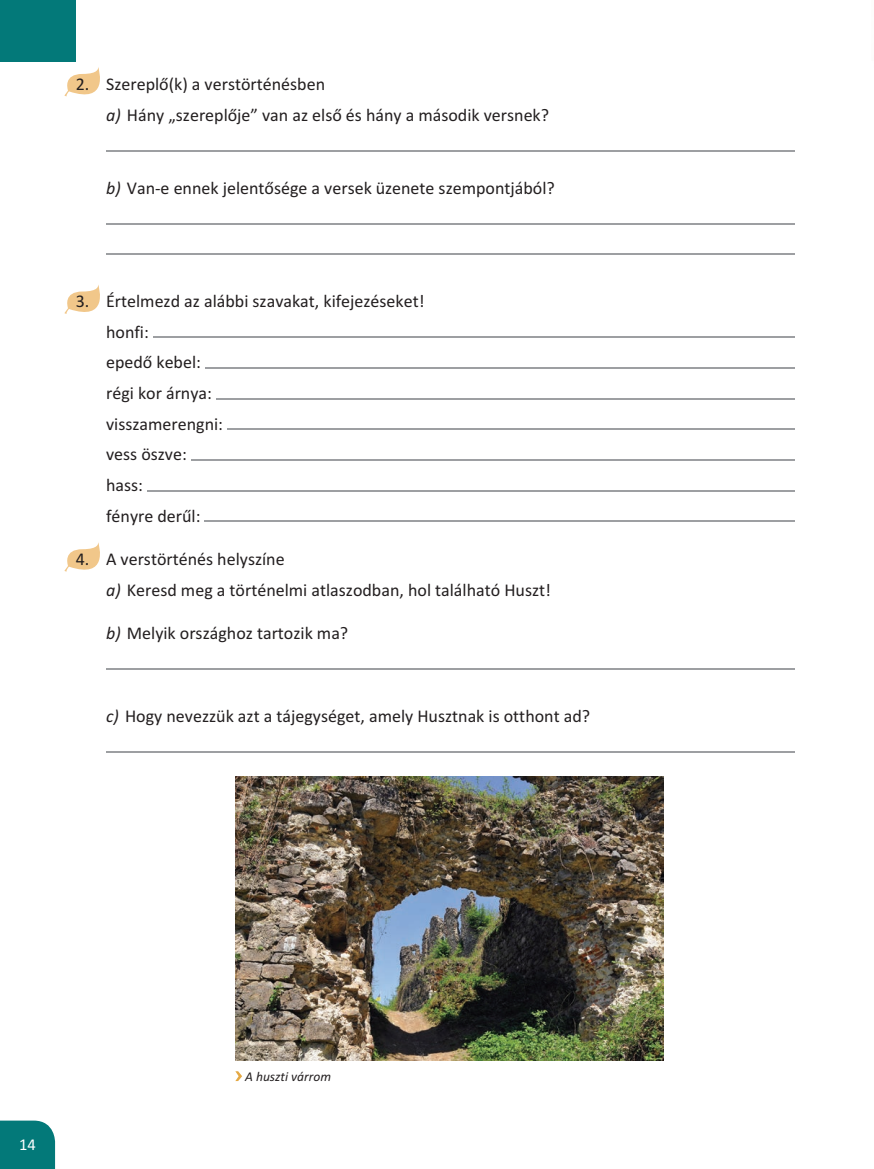
<style>
.page{position:relative;width:874px;height:1169px;background:#fff}
.page>*{position:absolute;margin:0;border:0;box-sizing:border-box;transform-origin:0 0}
.t1{font:18px/30.6px "Calibri";color:#231f20}
.t2{font:16.5px "Calibri";color:#fff}
.t3{font:italic 13.5px "Calibri";color:#231f20}
.s1{font-style:italic}
</style>
<div class="page">
<div style="left:0;top:0;width:76px;height:62px;background:#037979"></div>
<hr style="left:106px;top:150px;width:689px;height:1px;background:#9d9fa2">
<hr style="left:106px;top:223px;width:689px;height:1px;background:#9d9fa2">
<hr style="left:106px;top:253px;width:689px;height:1px;background:#9d9fa2">
<hr style="left:153px;top:337px;width:642px;height:1px;background:#9d9fa2">
<hr style="left:205px;top:367px;width:590px;height:2px;background:#9d9fa2">
<hr style="left:216px;top:398px;width:579px;height:1px;background:#9d9fa2">
<hr style="left:227px;top:429px;width:568px;height:1px;background:#9d9fa2">
<hr style="left:191px;top:459px;width:604px;height:1px;background:#9d9fa2">
<hr style="left:147px;top:490px;width:648px;height:1px;background:#9d9fa2">
<hr style="left:205px;top:521px;width:590px;height:1px;background:#9d9fa2">
<hr style="left:106px;top:668px;width:689px;height:2px;background:#9d9fa2">
<hr style="left:106px;top:751px;width:689px;height:2px;background:#9d9fa2">
<svg style="left:64px;top:67px;width:36px;height:30px"></svg>
<svg style="left:64px;top:285px;width:36px;height:29px"></svg>
<svg style="left:64px;top:542px;width:36px;height:30px"></svg>
<img style="left:235px;top:776px;width:428px;height:284px">
<svg style="left:235px;top:1071px;width:7px;height:10px"></svg>
<div style="left:0;top:1120px;width:55px;height:49px;background:#037979"></div>
<p class="t1" style="left:76px;top:68px;width:15px">2.</p>
<p class="t1" style="left:106px;top:67px;width:445px;line-height:31.3px">Szereplő(k) a verstörténésben<br><span class="s1">a)</span> Hány „szereplője” van az első és hány a második versnek?</p>
<p class="t1" style="left:106px;top:172px;width:450px"><span class="s1">b)</span> Van-e ennek jelentősége a versek üzenete szempontjából?</p>
<p class="t1" style="left:76px;top:285px;width:15px">3.</p>
<p class="t1" style="left:76px;top:543px;width:15px">4.</p>
<p class="t1" style="left:106px;top:285px;width:320px">Értelmezd az alábbi szavakat, kifejezéseket! honfi:<br>epedő kebel:<br>régi kor árnya:<br>visszamerengni:<br>vess öszve:<br>hass:<br>fényre derűl:</p>
<p class="t1" style="left:106px;top:543px;width:446px;line-height:31.3px">A verstörténés helyszíne<br><span class="s1">a)</span> Keresd meg a történelmi atlaszodban, hol található Huszt!</p>
<p class="t1" style="left:106px;top:618px;width:244px"><span class="s1">b)</span> Melyik országhoz tartozik ma?</p>
<p class="t1" style="left:106px;top:701px;width:486px"><span class="s1">c)</span> Hogy nevezzük azt a tájegységet, amely Husztnak is otthont ad?</p>
<p class="t2" style="left:19px;top:1134px;width:18px">14</p>
<p class="t3" style="left:245px;top:1067px;width:87px">A huszti várrom</p>
</div>
